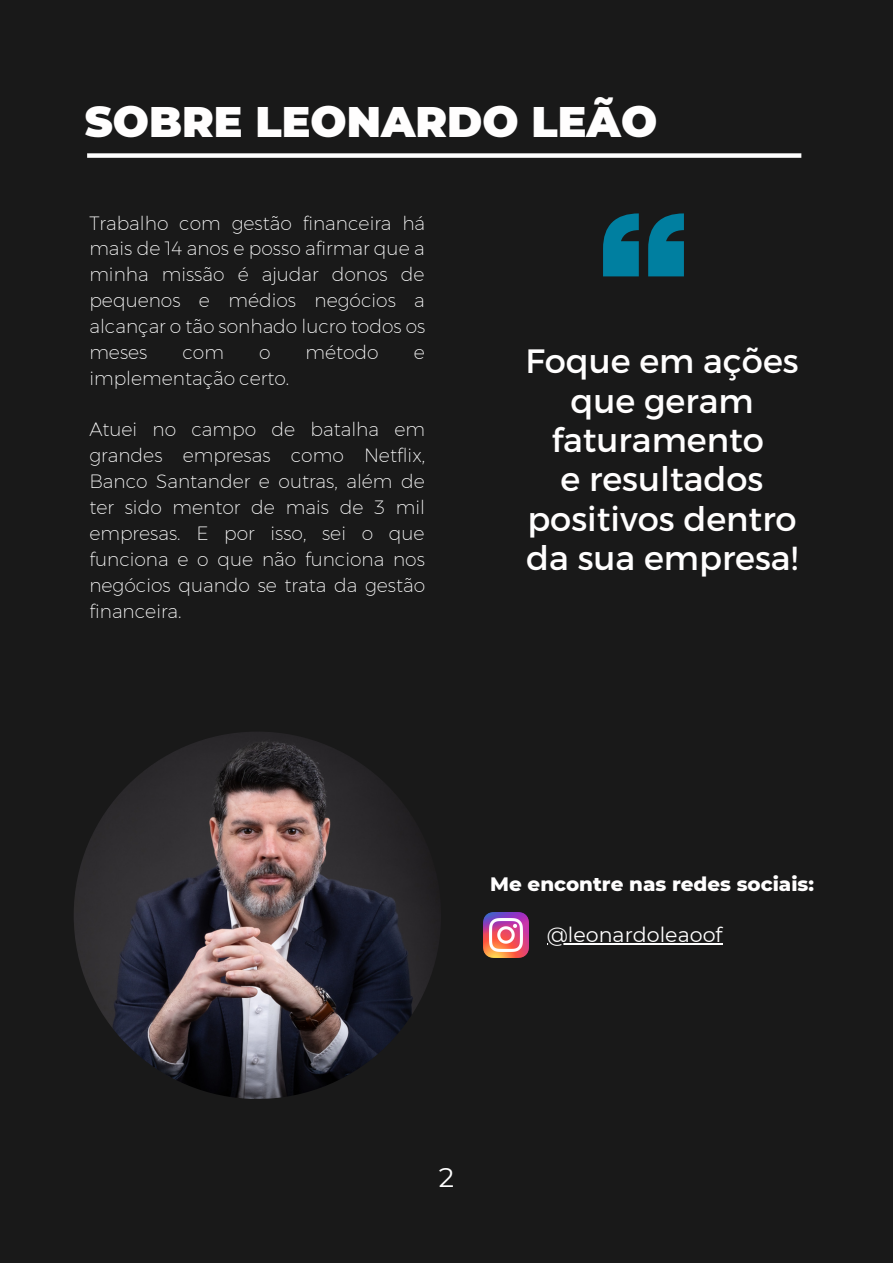
<style>
.page{position:relative;width:893px;height:1264px;background:#fff}
.page>*{position:absolute;margin:0;border:0;box-sizing:border-box;transform-origin:0 0}
.t1{font:900 42.6px "Montserrat";color:#fffefe}
.t2{font:33.75px/39.3px "Montserrat";color:#fffefe;text-align:center}
.t3{font:27px "Montserrat";color:#fff}
.t4{font:20.55px "Montserrat";color:#fffefe}
.t5{font:800 19.8px "Montserrat";color:#fffefe}
.t6{font:300 18.75px/25.8px "Kief Montaser Extra";color:#fff;text-align:justify}
</style>
<div class="page">
<div style="left:0;top:0;width:892px;height:1262px;background:#191919"></div>
<div style="left:87px;top:153px;width:714px;height:5px;background:#fff"></div>
<img style="left:74px;top:731px;width:367px;height:367px;border-radius:50%">
<img style="left:483px;top:912px;width:45px;height:45px">
<svg style="left:603px;top:213px;width:81px;height:63px"></svg>
<hr style="left:546px;top:943px;width:176px;height:1px;background:#fffefe">
<h1 class="t1" style="left:85px;top:96px;width:573px">SOBRE LEONARDO LEÃO</h1>
<p class="t6" style="left:89px;top:210px;width:337px">Trabalho com gestão financeira há mais de 14 anos e posso afirmar que a minha missão é ajudar donos de pequenos e médios negócios a alcançar o tão sonhado lucro todos os meses</p>
<p class="t6" style="left:182px;top:339px;width:43px">com</p>
<p class="t6" style="left:259px;top:339px;width:13px">o</p>
<p class="t6" style="left:305px;top:339px;width:75px">método</p>
<p class="t6" style="left:413px;top:339px;width:13px">e</p>
<p class="t6" style="left:89px;top:365px;width:201px">implementação certo.</p>
<p class="t6" style="left:89px;top:417px;width:337px">Atuei no campo de batalha em grandes empresas como Netflix, Banco Santander e outras, além de ter sido mentor de mais de 3 mil empresas. E por isso, sei o que funciona e o que não funciona nos negócios quando se trata da gestão financeira.</p>
<h2 class="t2" style="left:525px;top:340px;width:275px">Foque em ações que geram faturamento<br>e resultados positivos dentro da sua empresa!</h2>
<p class="t5" style="left:490px;top:872px;width:325px">Me encontre nas redes sociais:</p>
<p class="t4" style="left:546px;top:922px;width:177px">@leonardoleaoof</p>
<h3 class="t3" style="left:438px;top:1160px;width:17px">2</h3>
</div>
